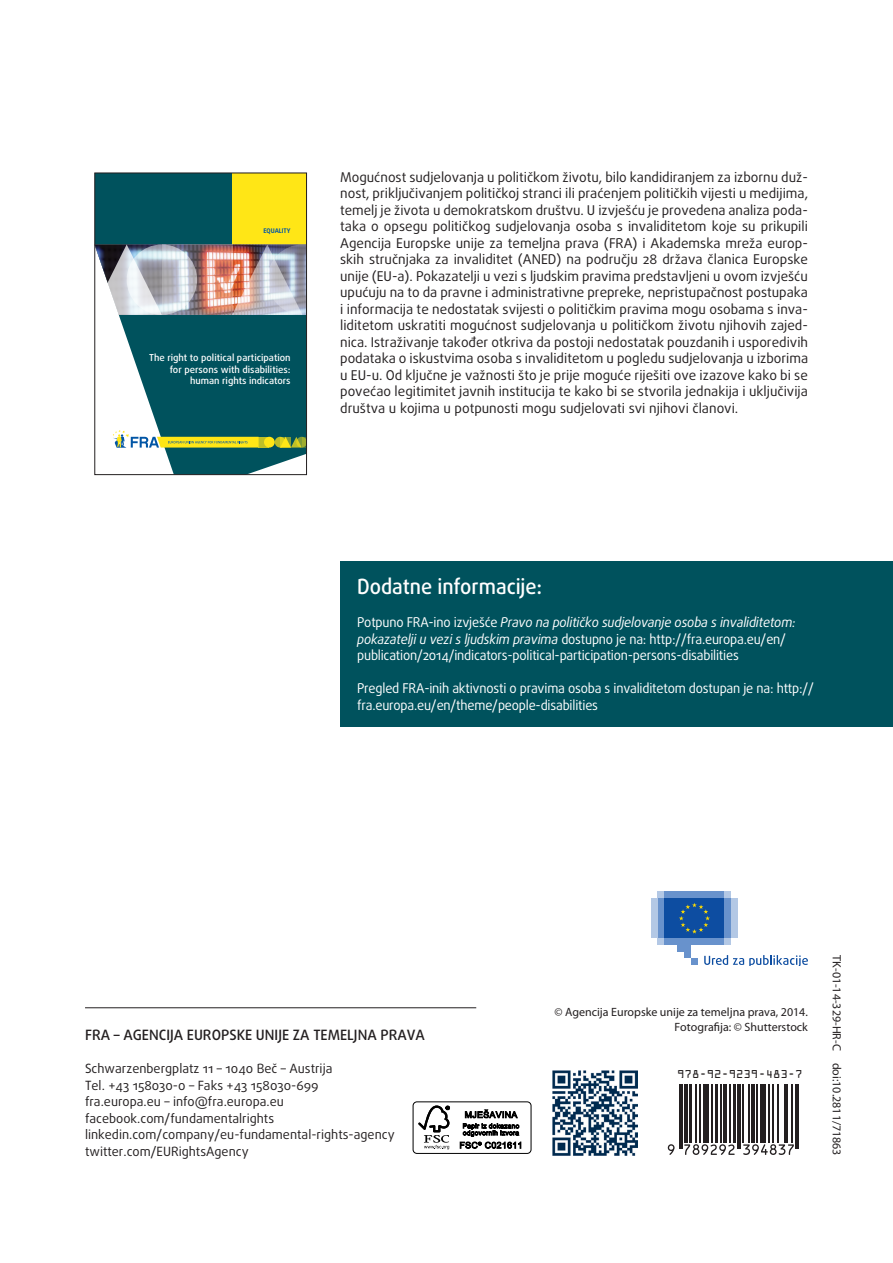
<style>
.page{position:relative;width:893px;height:1263px;background:#fff}
.page>*{position:absolute;margin:0;border:0;box-sizing:border-box;transform-origin:0 0}
.further_title{font:500 21px "Daxline Pro";letter-spacing:-.005em;color:#fff;scale:.95 1}
.t1{font:500 14.25px "Daxline Pro";color:#231f20}
.text_body{font:13.5px/16.5px "Daxline Pro";color:#231f20;text-align:justify}
.further_body{font:13.5px/16.5px "Daxline Pro";letter-spacing:-.015em;color:#fff;scale:.95 1}
.t2{font:12.75px "Daxline Pro";color:#231f20}
.t3{font:12px "Myriad Pro";color:#231f20}
.t4{font:10.2px "OCRA Std";color:#231f20}
.t5{font:500 9.6px/11.6px "Daxline Pro";color:#fff;text-align:right}
.t6{font:700 6.45px "Daxline Pro";color:#0155a5}
.s1{font-style:italic}
</style>
<div class="page">
<hr style="left:85px;top:1007px;width:391px;height:1px;background:#231f20">
<img style="left:553px;top:1070px;width:85px;height:85px">
<div style="left:413px;top:1101px;width:118px;height:53px;border:1px solid #000;border-radius:4px"></div>
<svg style="left:418px;top:1105px;width:32px;height:44px"></svg>
<svg style="left:460px;top:1109px;width:61px;height:40px"></svg>
<svg style="left:112px;top:315px;width:193px;height:158px;fill:#00525d"></svg>
<div style="left:95px;top:173px;width:212px;height:71px;background:#00525d"></div>
<div style="left:232px;top:173px;width:75px;height:71px;background:#ffe616"></div>
<div style="left:275px;top:437px;width:11px;height:11px;background:#bfc027;border-radius:50%"></div>
<div style="left:259px;top:437px;width:10px;height:11px;background:#bfc027"></div>
<div style="left:264px;top:437px;width:11px;height:11px;background:#ffe616;border-radius:50%"></div>
<svg style="left:291px;top:437px;width:8px;height:11px"></svg>
<svg style="left:296px;top:437px;width:11px;height:11px"></svg>
<svg style="left:280px;top:437px;width:11px;height:11px"></svg>
<div style="left:302px;top:437px;width:5px;height:11px;background:#9ead30"></div>
<svg style="left:113px;top:430px;width:146px;height:18px"></svg>
<img style="left:96px;top:244px;width:209px;height:71px">
<img style="left:162px;top:244px;width:70px;height:71px">
<div style="left:94px;top:173px;width:213px;height:302px;border:1px solid #231f20"></div>
<div style="left:340px;top:561px;width:553px;height:165px;background:#00525d"></div>
<svg style="left:668px;top:1144px;width:7px;height:11px"></svg>
<hr style="left:679px;top:1084px;width:1px;height:65px;background:#231f20">
<hr style="left:681px;top:1084px;width:2px;height:65px;background:#231f20">
<hr style="left:684px;top:1084px;width:4px;height:59px;background:#231f20">
<hr style="left:689px;top:1084px;width:3px;height:59px;background:#231f20">
<hr style="left:695px;top:1084px;width:2px;height:59px;background:#231f20">
<hr style="left:699px;top:1084px;width:1px;height:59px;background:#231f20">
<hr style="left:703px;top:1084px;width:1px;height:59px;background:#231f20">
<hr style="left:705px;top:1084px;width:4px;height:59px;background:#231f20">
<hr style="left:712px;top:1084px;width:1px;height:59px;background:#231f20">
<hr style="left:716px;top:1084px;width:2px;height:59px;background:#231f20">
<hr style="left:721px;top:1084px;width:1px;height:59px;background:#231f20">
<hr style="left:723px;top:1084px;width:4px;height:59px;background:#231f20">
<svg style="left:684px;top:1144px;width:51px;height:11px"></svg>
<hr style="left:730px;top:1084px;width:1px;height:59px;background:#231f20">
<hr style="left:733px;top:1084px;width:3px;height:59px;background:#231f20">
<hr style="left:737px;top:1084px;width:1px;height:65px;background:#231f20">
<hr style="left:740px;top:1084px;width:1px;height:65px;background:#231f20">
<hr style="left:742px;top:1084px;width:1px;height:59px;background:#231f20">
<hr style="left:748px;top:1084px;width:2px;height:59px;background:#231f20">
<hr style="left:751px;top:1084px;width:4px;height:59px;background:#231f20">
<hr style="left:756px;top:1084px;width:1px;height:59px;background:#231f20">
<hr style="left:760px;top:1084px;width:1px;height:59px;background:#231f20">
<hr style="left:762px;top:1084px;width:4px;height:59px;background:#231f20">
<hr style="left:769px;top:1084px;width:1px;height:59px;background:#231f20">
<hr style="left:772px;top:1084px;width:2px;height:59px;background:#231f20">
<hr style="left:778px;top:1084px;width:1px;height:59px;background:#231f20">
<hr style="left:784px;top:1084px;width:1px;height:59px;background:#231f20">
<svg style="left:743px;top:1144px;width:51px;height:11px"></svg>
<hr style="left:786px;top:1084px;width:2px;height:59px;background:#231f20">
<hr style="left:791px;top:1084px;width:2px;height:59px;background:#231f20">
<hr style="left:795px;top:1084px;width:1px;height:65px;background:#231f20">
<hr style="left:798px;top:1084px;width:1px;height:65px;background:#231f20">
<div style="left:658px;top:938px;width:73px;height:7px;background:#b3c8e5"></div>
<div style="left:658px;top:891px;width:73px;height:7px;background:#b3c8e5"></div>
<div style="left:664px;top:891px;width:60px;height:7px;background:#6892cc"></div>
<div style="left:664px;top:938px;width:60px;height:7px;background:#6892cc"></div>
<div style="left:724px;top:898px;width:7px;height:40px;background:#6892cc"></div>
<div style="left:731px;top:898px;width:7px;height:40px;background:#b3c8e5"></div>
<div style="left:658px;top:898px;width:6px;height:40px;background:#6892cc"></div>
<div style="left:651px;top:898px;width:7px;height:40px;background:#b3c8e5"></div>
<div style="left:678px;top:938px;width:13px;height:13px;background:#6892cc"></div>
<div style="left:684px;top:938px;width:7px;height:20px;background:#6892cc"></div>
<div style="left:691px;top:958px;width:7px;height:7px;background:#6892cc"></div>
<div style="left:664px;top:898px;width:60px;height:40px;background:#0d4da1"></div>
<svg style="left:679px;top:903px;width:31px;height:30px"></svg>
<svg style="left:704px;top:955px;width:104px;height:11px"></svg>
<p class="t6" style="left:263px;top:226px;width:29px">EQUALITY</p>
<p class="t5" style="left:149px;top:352px;width:143px">The right to political participation for persons with disabilities: human rights indicators</p>
<p class="text_body" style="left:340px;top:169px;width:470px">Mogućnost sudjelovanja u političkom životu, bilo kandidiranjem za izbornu duž‑ nost, priključivanjem političkoj stranci ili praćenjem političkih vijesti u medijima, temelj je života u demokratskom društvu. U izvješću je provedena analiza poda‑ taka o opsegu političkog sudjelovanja osoba s invaliditetom koje su prikupili Agencija Europske unije za temeljna prava (FRA) i Akademska mreža europ‑ skih stručnjaka za invaliditet (ANED) na području 28 država članica Europske unije (EU‑a). Pokazatelji u vezi s ljudskim pravima predstavljeni u ovom izvješću upućuju na to da pravne i administrativne prepreke, nepristupačnost postupaka i informacija te nedostatak svijesti o političkim pravima mogu osobama s inva‑ liditetom uskratiti mogućnost sudjelovanja u političkom životu njihovih zajed‑ nica. Istraživanje također otkriva da postoji nedostatak pouzdanih i usporedivih podataka o iskustvima osoba s invaliditetom u pogledu sudjelovanja u izborima u EU‑u. Od ključne je važnosti što je prije moguće riješiti ove izazove kako bi se povećao legitimitet javnih institucija te kako bi se stvorila jednakija i uključivija društva u kojima u potpunosti mogu sudjelovati svi njihovi članovi.</p>
<p class="further_title" style="left:357px;top:573px;width:196px">Dodatne informacije:</p>
<p class="further_body" style="left:357px;top:614px;width:463px">Potpuno FRA‑ino izvješće <span class="s1">Pravo na političko sudjelovanje osoba s invaliditetom: pokazatelji u vezi s ljudskim pravima</span> dostupno je na: http://fra.europa.eu/en/ publication/2014/indicators‑political‑participation‑persons‑disabilities</p>
<p class="further_body" style="left:357px;top:680px;width:482px">Pregled FRA‑inih aktivnosti o pravima osoba s invaliditetom dostupan je na: http:// fra.europa.eu/en/theme/people‑disabilities</p>
<p class="t1" style="left:85px;top:1025px;width:341px">FRA – AGENCIJA EUROPSKE UNIJE ZA TEMELJNA PRAVA</p>
<p class="t2" style="left:85px;top:1060px;width:249px">Schwarzenbergplatz 11 – 1040 Beč – Austrija</p>
<p class="t2" style="left:85px;top:1076px;width:235px">Tel. +43 158030-0 – Faks +43 158030-699</p>
<p class="t2" style="left:85px;top:1093px;width:200px">fra.europa.eu – info@fra.europa.eu</p>
<p class="t2" style="left:85px;top:1109px;width:191px">facebook.com/fundamentalrights</p>
<p class="t2" style="left:85px;top:1126px;width:311px">linkedin.com/company/eu‑fundamental‑rights‑agency</p>
<p class="t2" style="left:85px;top:1142px;width:165px">twitter.com/EURightsAgency</p>
<p class="t3" style="left:554px;top:1005px;width:255px">© Agencija Europske unije za temeljna prava, 2014.</p>
<p class="t3" style="left:674px;top:1020px;width:135px">Fotografija: © Shutterstock</p>
<p class="t4" style="left:677px;top:1070px;width:127px">978-92-9239-483-7</p>
<p class="t3" style="left:843px;top:955px;width:202px;rotate:90deg">TK-01-14-329-HR-C doi:10.2811/71863</p>
</div>
